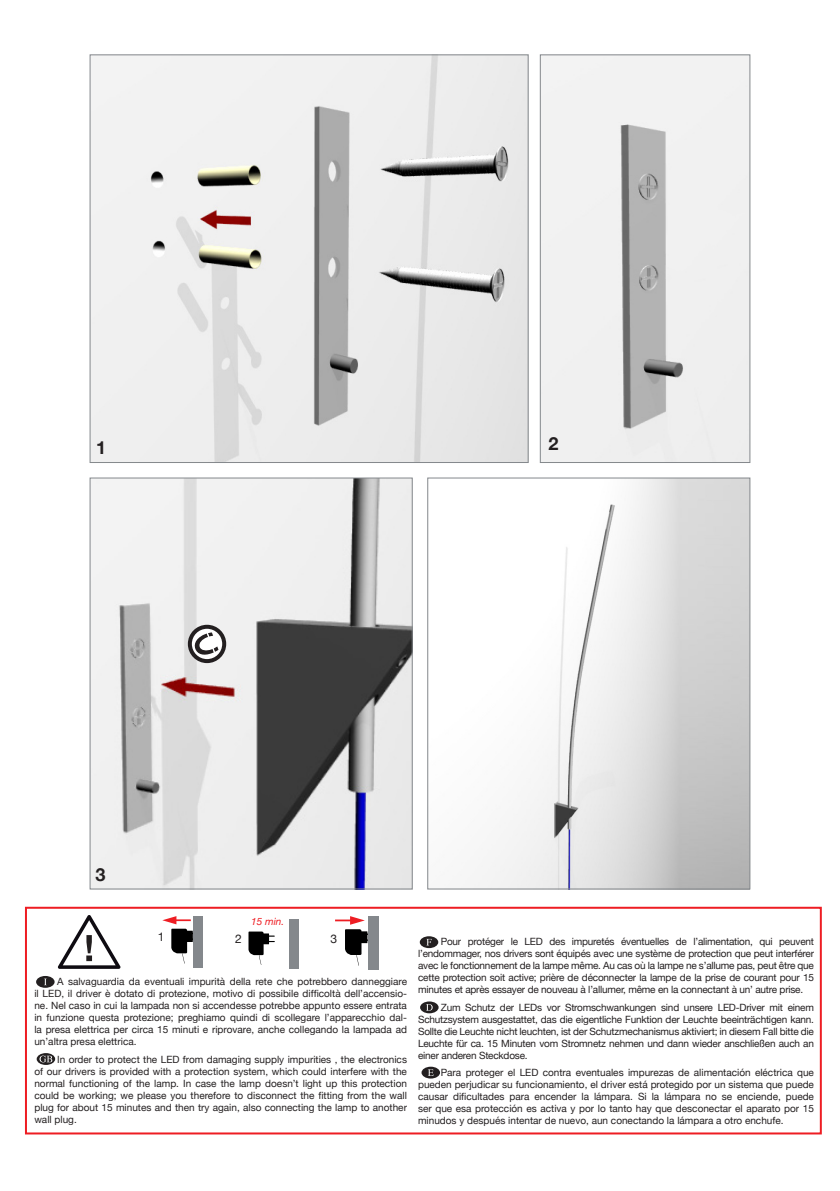
<style>
.page{position:relative;width:840px;height:1191px;background:#fff}
.page>*{position:absolute;margin:0;border:0;box-sizing:border-box;transform-origin:0 0}
.t1{font:700 18px "Helvetica Neue";color:#231f20}
.t2{font:12px "Helvetica Neue";color:#231f20}
.t3{font:10px/12px "Helvetica Neue";color:#231f20;text-align:justify}
.t4{font:italic 10px "Helvetica Neue";color:#ee1d23}
</style>
<div class="page">
<div style="left:25px;top:906px;width:796px;height:228px;border:2px solid #ee1d23"></div>
<div style="left:36px;top:976px;width:19px;height:11px;background:#231f20;border-radius:50%"></div>
<svg style="left:44px;top:978px;width:3px;height:7px"></svg>
<svg style="left:37px;top:1053px;width:18px;height:12px"></svg>
<svg style="left:39px;top:1055px;width:13px;height:7px"></svg>
<svg style="left:419px;top:936px;width:19px;height:12px"></svg>
<svg style="left:426px;top:939px;width:5px;height:6px"></svg>
<svg style="left:420px;top:1001px;width:18px;height:12px"></svg>
<svg style="left:426px;top:1004px;width:6px;height:6px"></svg>
<svg style="left:421px;top:1066px;width:19px;height:12px"></svg>
<svg style="left:427px;top:1069px;width:6px;height:7px"></svg>
<svg style="left:58px;top:915px;width:62px;height:54px"></svg>
<svg style="left:248px;top:931px;width:27px;height:33px"></svg>
<div style="left:289px;top:919px;width:9px;height:50px;background:#84888c"></div>
<div style="left:193px;top:916px;width:10px;height:51px;background:#84888c"></div>
<svg style="left:162px;top:916px;width:31px;height:47px"></svg>
<div style="left:368px;top:916px;width:10px;height:54px;background:#84888c"></div>
<svg style="left:335px;top:916px;width:33px;height:49px"></svg>
<img style="left:92px;top:57px;width:434px;height:404px">
<img style="left:541px;top:57px;width:206px;height:404px">
<div style="left:539px;top:55px;width:210px;height:408px;border:1px solid #84888c"></div>
<img style="left:92px;top:480px;width:318px;height:407px">
<div style="left:90px;top:478px;width:322px;height:411px;border:1px solid #84888c"></div>
<img style="left:474px;top:480px;width:273px;height:407px">
<div style="left:427px;top:478px;width:322px;height:411px;border:1px solid #84888c"></div>
<svg style="left:190px;top:627px;width:34px;height:34px"></svg>
<div style="left:188px;top:625px;width:38px;height:38px;border:4px solid #231f20;border-radius:50%"></div>
<svg style="left:193px;top:631px;width:25px;height:25px"></svg>
<p class="t1" style="left:96px;top:434px;width:12px">1</p>
<p class="t1" style="left:548px;top:429px;width:12px">2</p>
<p class="t1" style="left:95px;top:860px;width:12px">3</p>
<p class="t4" style="left:251px;top:913px;width:34px">15 min.</p>
<p class="t2" style="left:158px;top:928px;width:8px">1</p>
<p class="t2" style="left:235px;top:930px;width:8px">2</p>
<p class="t2" style="left:330px;top:930px;width:8px">3</p>
<p class="t3" style="left:34px;top:976px;width:374px;text-indent:23px">A salvaguardia da eventuali impurità della rete che potrebbero danneggiare il LED, il driver è dotato di protezione, motivo di possibile difficoltà dell’accensio&shy;ne. Nel caso in cui la lampada non si accendesse potrebbe appunto essere entrata in funzione questa protezione; preghiamo quindi di scollegare l’apparecchio dal&shy;la presa elettrica per circa 15 minuti e riprovare, anche collegando la lampada ad un’altra presa elettrica.</p>
<p class="t3" style="left:34px;top:1054px;width:374px;text-indent:23px">In order to protect the LED from damaging supply impurities , the electronics of our drivers is provided with a protection system, which could interfere with the normal functioning of the lamp. In case the lamp doesn’t light up this protection could be working; we please you therefore to disconnect the fitting from the wall plug for about 15 minutes and then try again, also connecting the lamp to another wall plug.</p>
<p class="t3" style="left:418px;top:936px;width:397px;text-indent:23px">Pour protéger le LED des impuretés éventuelles de l’alimentation, qui peuvent l’endommager, nos drivers sont équipés avec une système de protection que peut interférer avec le fonctionnement de la lampe même. Au cas où la lampe ne s’allume pas, peut être que cette protection soit active; prière de déconnecter la lampe de la prise de courant pour 15 minutes et après essayer de nouveau à l’allumer, même en la connectant à un’ autre prise.</p>
<p class="t3" style="left:418px;top:1001px;width:397px;text-indent:23px">Zum Schutz der LEDs vor Stromschwankungen sind unsere LED-Driver mit einem Schutzsystem ausgestattet, das die eigentliche Funktion der Leuchte beeinträchtigen kann.<br>Sollte die Leuchte nicht leuchten, ist der Schutzmechanismus aktiviert; in diesem Fall bitte die Leuchte für ca. 15 Minuten vom Stromnetz nehmen und dann wieder anschließen auch an einer anderen Steckdose.</p>
<p class="t3" style="left:418px;top:1067px;width:397px;text-indent:23px">Para proteger el LED contra eventuales impurezas de alimentación eléctrica que pueden perjudicar su funcionamiento, el driver está protegido por un sistema que puede causar dificultades para encender la lámpara. Si la lámpara no se enciende, puede ser que esa protección es activa y por lo tanto hay que desconectar el aparato por 15 minudos y después intentar de nuevo, aun conectando la lámpara a otro enchufe.</p>
</div>
